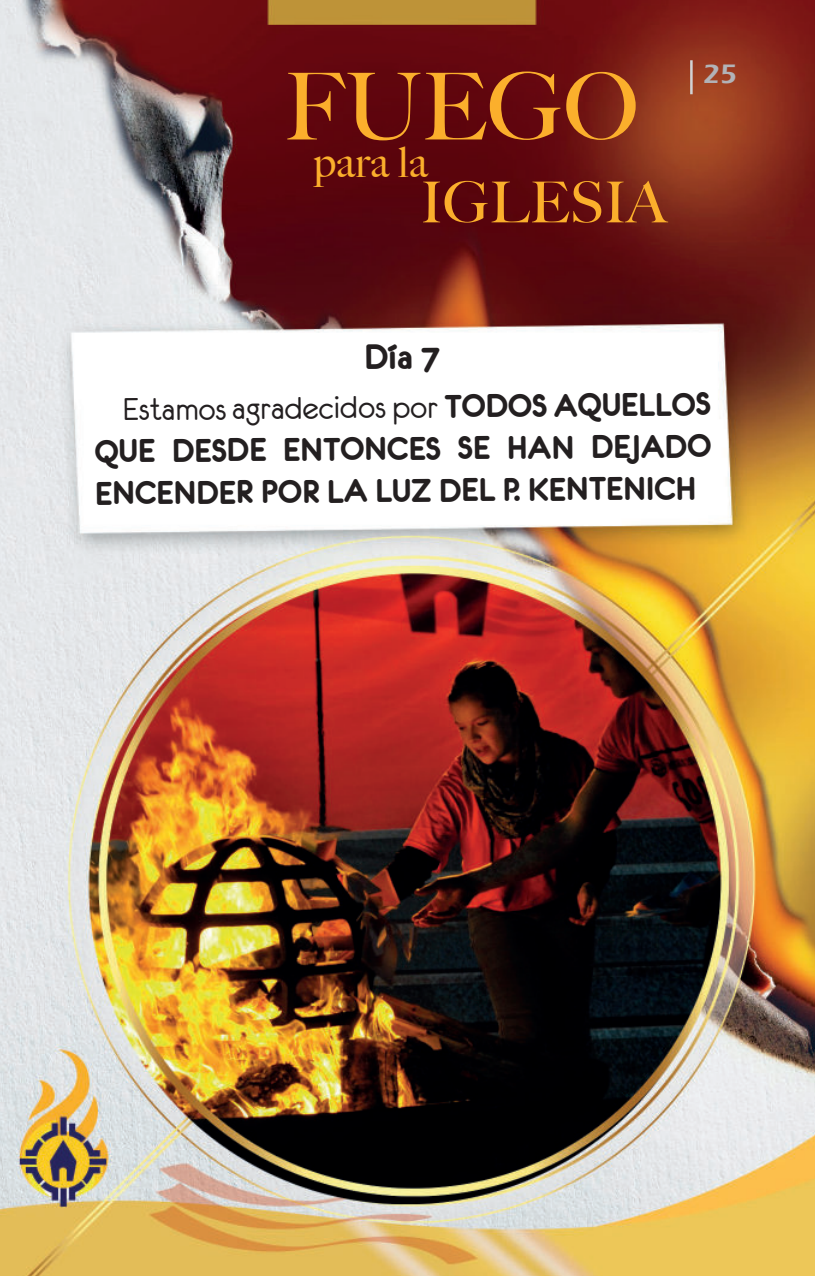
<style>
.page{position:relative;width:815px;height:1276px;background:#fff}
.page>*{position:absolute;margin:0;border:0;box-sizing:border-box;transform-origin:0 0}
.t1{font:500 92.5px "Big Caslon";color:#fbaf2c}
.t2{font:500 56.5px "Big Caslon";color:#fbaf2c}
.t3{font:500 42.5px "Big Caslon";color:#fbaf2c}
.t4{font:37.5px "Eurofurencebold";color:#231f20}
.t5{font:35px/42px "Eurofurencebold";color:#231f20}
.t6{font:35px "Eurofurenceregular";color:#231f20}
.t7{font:600 27.5px "Eras ITC";color:#b2b3b7}
.s1{font-family:"Eurofurencebold"}
</style>
<div class="page">
<img style="left:0;top:0;width:815px;height:1276px">
<hr style="left:690px;top:60px;width:3px;height:34px;background:#d1d2d4">
<h1 class="t1" style="left:283px;top:69px;width:356px">FUEGO</h1>
<p class="t3" style="left:313px;top:145px;width:116px">para la</p>
<h2 class="t2" style="left:420px;top:179px;width:247px">IGLESIA</h2>
<p class="t7" style="left:703px;top:58px;width:35px">25</p>
<p class="t4" style="left:364px;top:338px;width:77px;rotate:-1deg">Día 7</p>
<p class="t6" style="left:122px;top:393px;width:590px;rotate:-1deg">Estamos agradecidos por <span class="s1">TODOS AQUELLOS</span></p>
<p class="t5" style="left:94px;top:433px;width:618px;rotate:-1deg">QUE DESDE ENTONCES SE HAN DEJADO<br>ENCENDER POR LA LUZ DEL P. KENTENICH</p>
</div>
